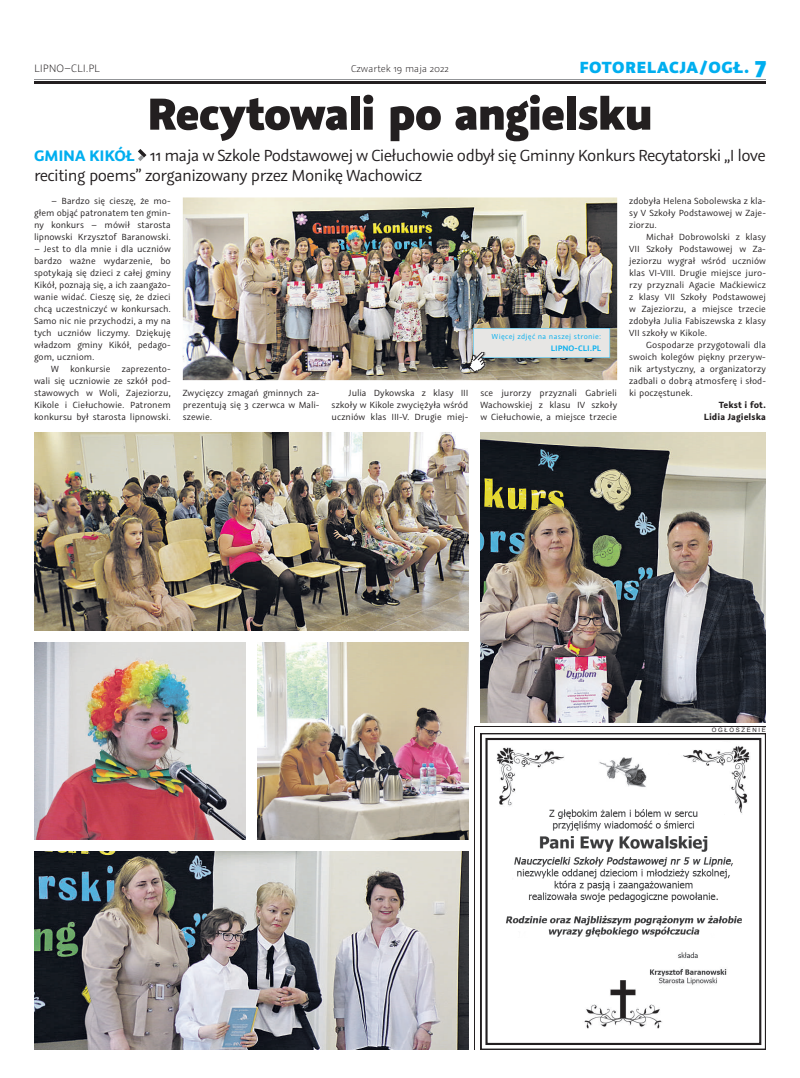
<style>
.page{position:relative;width:800px;height:1078px;background:#fff}
.page>*{position:absolute;margin:0;border:0;box-sizing:border-box;transform-origin:0 0}
.t1{font:800 50px "Graublau Sans";letter-spacing:-.03em;color:#231f20}
.t2{font:18px/20px "Graublau Sans";letter-spacing:-.03em;color:#231f20}
.t3{font:800 18px "Graublau Sans";letter-spacing:.03em;color:#00aeef}
.t4{font:300 12px "Graublau Sans";color:#231f20}
.t5{font:300 11px "Graublau Sans";color:#231f20}
.t6{font:10px/12px "Graublau Sans";color:#231f20;text-align:justify}
.t7{font:700 10px/12px "Graublau Sans";letter-spacing:.005em;color:#231f20;text-align:right}
.t8{font:600 8.9px "Graublau Sans";color:#00aeef}
.t9{font:8.1px "Graublau Sans";letter-spacing:.04em;color:#00aeef}
.t10{font:6px "Arial";color:#231f20}
.s1{font-size:26px}
.s2{font-weight:700;font-size:17px;color:#00aeef}
</style>
<div class="page">
<hr style="left:34px;top:79px;width:731px;height:1px;background:#939598">
<hr style="left:34px;top:81px;width:731px;height:2px;background:#231f20">
<svg style="left:138px;top:149px;width:8px;height:12px"></svg>
<img style="left:257px;top:642px;width:211px;height:197px">
<img style="left:34px;top:432px;width:434px;height:198px">
<img style="left:34px;top:642px;width:211px;height:197px">
<img style="left:480px;top:432px;width:285px;height:290px">
<img style="left:34px;top:851px;width:434px;height:198px">
<img style="left:183px;top:197px;width:434px;height:183px">
<svg style="left:468px;top:328px;width:142px;height:45px;background:#c3c3bd"></svg>
<hr style="left:474px;top:726px;width:291px;height:1px;background:#231f20">
<hr style="left:474px;top:726px;width:1px;height:323px;background:#231f20">
<svg style="left:480px;top:733px;width:285px;height:316px"></svg>
<img style="left:505px;top:740px;width:236px;height:301px">
<div style="left:485px;top:737px;width:276px;height:307px;border:2px solid #231f20"></div>
<svg style="left:659px;top:741px;width:82px;height:66px"></svg>
<svg style="left:491px;top:741px;width:91px;height:66px"></svg>
<img style="left:492px;top:744px;width:76px;height:64px">
<img style="left:678px;top:744px;width:76px;height:71px">
<img style="left:505px;top:807px;width:236px;height:130px">
<div style="left:610px;top:796px;width:26px;height:10px;background:#fff"></div>
<p class="t4" style="left:34px;top:61px;width:67px">LIPNO–CLI.PL</p>
<p class="t5" style="left:351px;top:62px;width:99px">Czwartek 19 maja 2022</p>
<h2 class="t3" style="left:579px;top:55px;width:188px">FOTORELACJA/OGŁ. <span class="s1">7</span></h2>
<h1 class="t1" style="left:147px;top:80px;width:508px">Recytowali po angielsku</h1>
<h2 class="t2" style="left:34px;top:145px;width:733px"><span class="s2">GMINA KIKÓŁ</span> 11 maja w Szkole Podstawowej w Ciełuchowie odbył się Gminny Konkurs Recytatorski „I love reciting poems” zorganizowany przez Monikę Wachowicz</h2>
<p class="t6" style="left:34px;top:195px;width:138px;text-indent:17px">– Bardzo się cieszę, że mo&shy;głem objąć patronatem ten gmin&shy;ny konkurs – mówił starosta lipnowski Krzysztof Baranowski.</p>
<p class="t6" style="left:34px;top:243px;width:138px">– Jest to dla mnie i dla uczniów bardzo ważne wydarzenie, bo spotykają się dzieci z całej gminy Kikół, poznają się, a ich zaangażo&shy;wanie widać. Cieszę się, że dzieci chcą uczestniczyć w konkursach.<br>Samo nic nie przychodzi, a my na tych uczniów liczymy. Dziękuję władzom gminy Kikół, pedago&shy;gom, uczniom.</p>
<p class="t6" style="left:34px;top:363px;width:138px;text-indent:17px">W konkursie zaprezento&shy;wali się uczniowie ze szkół pod&shy;stawowych w Woli, Zajeziorzu, Kikole i Ciełuchowie. Patronem konkursu był starosta lipnowski.</p>
<p class="t9" style="left:492px;top:331px;width:111px">Więcej zdjęć na naszej stronie:</p>
<p class="t8" style="left:550px;top:342px;width:52px">LIPNO-CLI.PL</p>
<p class="t6" style="left:183px;top:387px;width:138px">Zwycięzcy zmagań gminnych za&shy;prezentują się 3 czerwca w Mali&shy;szewie.</p>
<p class="t6" style="left:331px;top:387px;width:138px;text-indent:17px">Julia Dykowska z klasy III szkoły w Kikole zwyciężyła wśród uczniów klas III-V. Drugie miej-</p>
<p class="t6" style="left:480px;top:387px;width:138px">sce jurorzy przyznali Gabrieli Wachowskiej z klasu IV szkoły w Ciełuchowie, a miejsce trzecie</p>
<p class="t6" style="left:629px;top:195px;width:138px">zdobyła Helena Sobolewska z kla&shy;sy V Szkoły Podstawowej w Zaje&shy;ziorzu.</p>
<p class="t6" style="left:629px;top:231px;width:138px;text-indent:17px">Michał Dobrowolski z klasy VII Szkoły Podstawowej w Za&shy;jeziorzu wygrał wśród uczniów klas VI-VIII. Drugie miejsce juro&shy;rzy przyznali Agacie Maćkiewicz z klasy VII Szkoły Podstawowej w Zajeziorzu, a miejsce trzecie zdobyła Julia Fabiszewska z klasy VII szkoły w Kikole.</p>
<p class="t6" style="left:629px;top:339px;width:138px;text-indent:17px">Gospodarze przygotowali dla swoich kolegów piękny przeryw&shy;nik artystyczny, a organizatorzy zadbali o dobrą atmosferę i słod&shy;ki poczęstunek.</p>
<p class="t7" style="left:703px;top:399px;width:63px">Tekst i fot.<br>Lidia Jagielska</p>
<p class="t10" style="left:711px;top:726px;width:56px">O G Ł O S Z E N I E</p>
</div>
